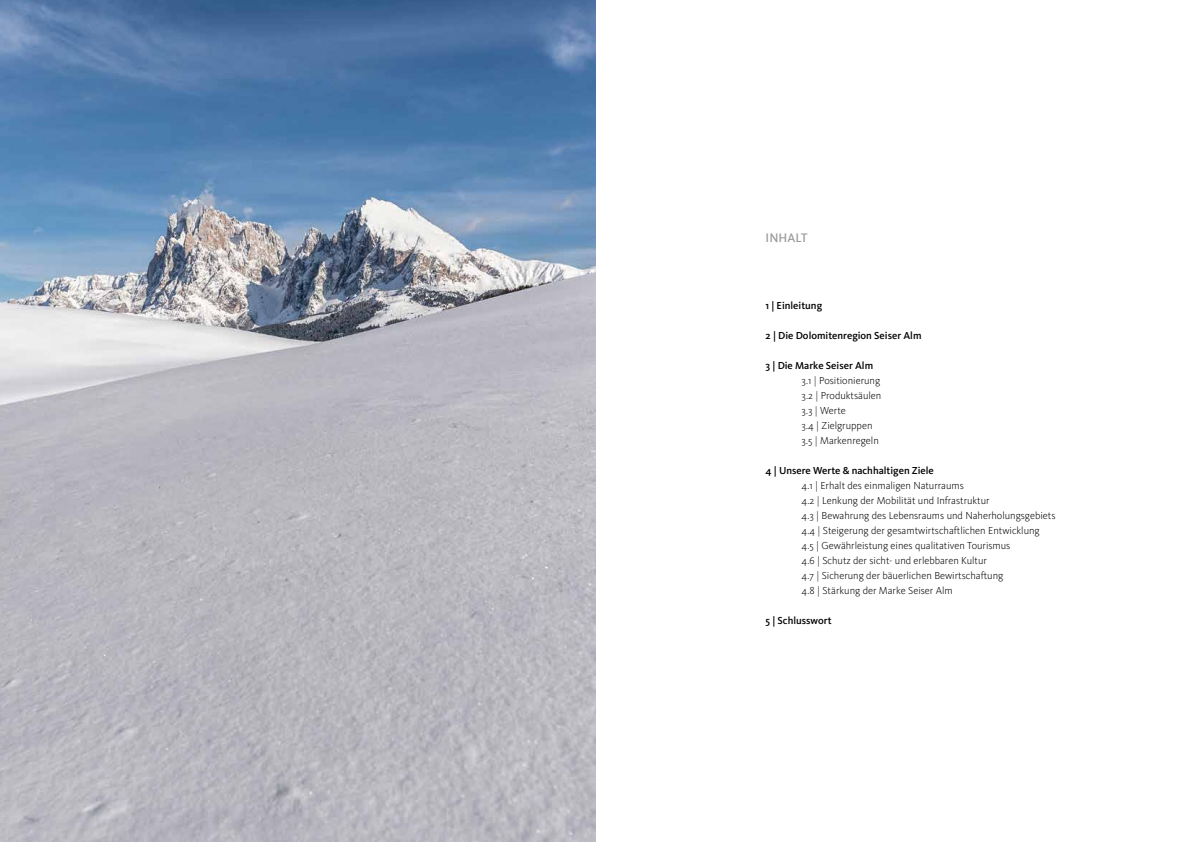
<style>
.page{position:relative;width:1191px;height:842px;background:#fff}
.page>*{position:absolute;margin:0;border:0;box-sizing:border-box;transform-origin:0 0}
.t1{font:13px "Suedtirol Next TT";color:#9d9a9a}
.t2{font:300 10.5px/15px "Kievit OT";color:#000}
.t3{font:500 10.5px "Kievit OT";color:#000}
</style>
<div class="page">
<img style="left:0;top:0;width:595px;height:842px">
<p class="t1" style="left:765px;top:230px;width:44px">INHALT</p>
<p class="t3" style="left:765px;top:299px;width:58px">1 | Einleitung</p>
<p class="t3" style="left:765px;top:329px;width:157px">2 | Die Dolomitenregion Seiser Alm</p>
<p class="t3" style="left:765px;top:359px;width:109px">3 | Die Marke Seiser Alm</p>
<p class="t2" style="left:801px;top:373px;width:81px">3.1 | Positionierung<br>3.2 | Produktsäulen<br>3.3 | Werte<br>3.4 | Zielgruppen<br>3.5 | Markenregeln</p>
<p class="t3" style="left:765px;top:464px;width:170px">4 | Unsere Werte &amp; nachhaltigen Ziele</p>
<p class="t2" style="left:801px;top:478px;width:255px">4.1 | Erhalt des einmaligen Naturraums<br>4.2 | Lenkung der Mobilität und Infrastruktur<br>4.3 | Bewahrung des Lebensraums und Naherholungsgebiets 4.4 | Steigerung der gesamtwirtschaftlichen Entwicklung<br>4.5 | Gewährleistung eines qualitativen Tourismus<br>4.6 | Schutz der sicht- und erlebbaren Kultur<br>4.7 | Sicherung der bäuerlichen Bewirtschaftung<br>4.8 | Stärkung der Marke Seiser Alm</p>
<p class="t3" style="left:765px;top:614px;width:68px">5 | Schlusswort</p>
</div>
